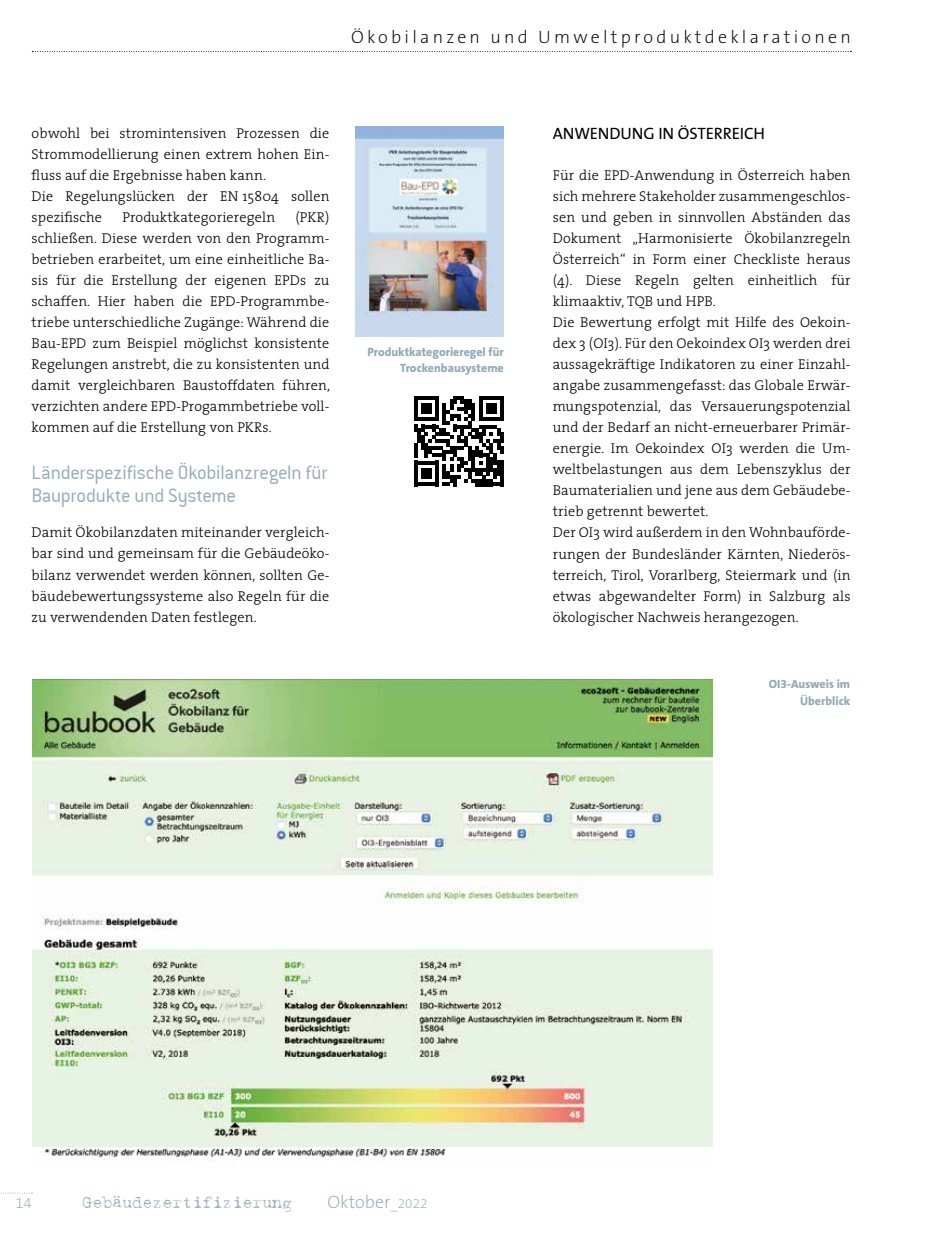
<style>
.page{position:relative;width:936px;height:1234px;background:#fff}
.page>*{position:absolute;margin:0;border:0;box-sizing:border-box;transform-origin:0 0}
.t1{font:21px/22.5px "Conduit ITCTT Light";letter-spacing:-.015em;color:#92abb7}
.t2{font:200 18px "The Sans B2";letter-spacing:.18em;color:#000}
.t3{font:200 18px "The Sans B2";color:#92abb7}
.t4{font:16.5px "Harting";color:#92abb7}
.t5{font:16.5px "The Sans B5 Plain";letter-spacing:-.01em;color:#000}
.t6{font:200 15px "The Sans B2";color:#92abb7}
.t7{font:300 14.25px/21px "The Serif";letter-spacing:.01em;color:#000}
.t8{font:800 12px/16.5px "The Sans B8";color:#92abb7;text-align:right}
.s1{font-size:13.5px}
</style>
<div class="page">
<svg style="left:32px;top:51px;width:819px;height:1px"></svg>
<svg style="left:1px;top:1192px;width:32px;height:1px"></svg>
<img style="left:32px;top:679px;width:680px;height:481px">
<svg style="left:414px;top:396px;width:90px;height:90px"></svg>
<img style="left:355px;top:126px;width:148px;height:210px">
<p class="t2" style="left:351px;top:27px;width:501px">Ökobilanzen und Umweltproduktdeklarationen</p>
<p class="t7" style="left:32px;top:122px;width:299px">obwohl bei stromintensiven Prozessen die Strommodellierung einen extrem hohen Ein&shy;fluss auf die Ergebnisse haben kann.<br>Die Regelungslücken der EN 15804 sollen spezifische</p>
<p class="t7" style="left:32px;top:206px;width:300px;text-align:justify;text-indent:264px">(PKR) schließen. Diese werden von den Programm&shy;betrieben erarbeitet, um eine einheitliche Ba&shy;sis für die Erstellung der eigenen EPDs zu schaffen. Hier haben die EPD-Programmbe&shy;triebe unterschiedliche Zugänge: Während die Bau-EPD zum Beispiel möglichst konsistente Regelungen anstrebt, die zu konsistenten und damit vergleichbaren Baustoffdaten führen, verzichten andere EPD-Progammbetriebe voll&shy;kommen auf die Erstellung von PKRs.</p>
<p class="t7" style="left:122px;top:206px;width:154px">Produktkategorieregeln</p>
<h1 class="t1" style="left:32px;top:461px;width:297px">Länderspezifische Ökobilanzregeln für<br>Bauprodukte und Systeme</h1>
<p class="t7" style="left:32px;top:521px;width:299px;text-align:justify">Damit Ökobilanzdaten miteinander vergleich&shy;bar sind und gemeinsam für die Gebäudeöko&shy;bilanz verwendet werden können, sollten Ge&shy;bäudebewertungssysteme also Regeln für die zu verwendenden Daten festlegen.</p>
<p class="t8" style="left:367px;top:344px;width:138px">Produktkategorieregel für<br>Trockenbausysteme</p>
<p class="t5" style="left:552px;top:125px;width:213px">ANWENDUNG IN ÖSTERREICH</p>
<p class="t7" style="left:552px;top:164px;width:299px">Für die EPD-Anwendung in Österreich haben sich mehrere Stakeholder zusammengeschlos&shy;sen und geben in sinnvollen Abständen das Dokument „Harmonisierte Ökobilanzregeln Österreich“ in Form einer Checkliste heraus (4). Diese Regeln gelten einheitlich für klimaaktiv, TQB und HPB.<br>Die Bewertung erfolgt mit Hilfe des Oekoin&shy;dex 3 (OI3). Für den Oekoindex OI3 werden drei aussagekräftige Indikatoren zu einer Einzahl&shy;angabe zusammengefasst: das Globale Erwär&shy;mungspotenzial, das Versauerungspotenzial und der Bedarf an nicht-erneuerbarer Primär&shy;energie. Im Oekoindex OI3 werden die Um&shy;weltbelastungen aus dem Lebenszyklus der Baumaterialien und jene aus dem Gebäudebe&shy;trieb getrennt bewertet.<br>Der OI3 wird außerdem in den Wohnbauförde&shy;rungen der Bundesländer Kärnten, Niederös&shy;terreich, Tirol, Vorarlberg, Steiermark und (in etwas abgewandelter Form) in Salzburg als ökologischer Nachweis herangezogen.</p>
<p class="t8" style="left:768px;top:676px;width:83px">OI3-Ausweis im<br>Überblick</p>
<p class="t6" style="left:15px;top:1194px;width:18px">14</p>
<p class="t4" style="left:83px;top:1194px;width:211px">Gebaudezertifizierung</p>
<p class="t3" style="left:327px;top:1192px;width:101px">Oktober<span class="s1">_2022</span></p>
</div>
